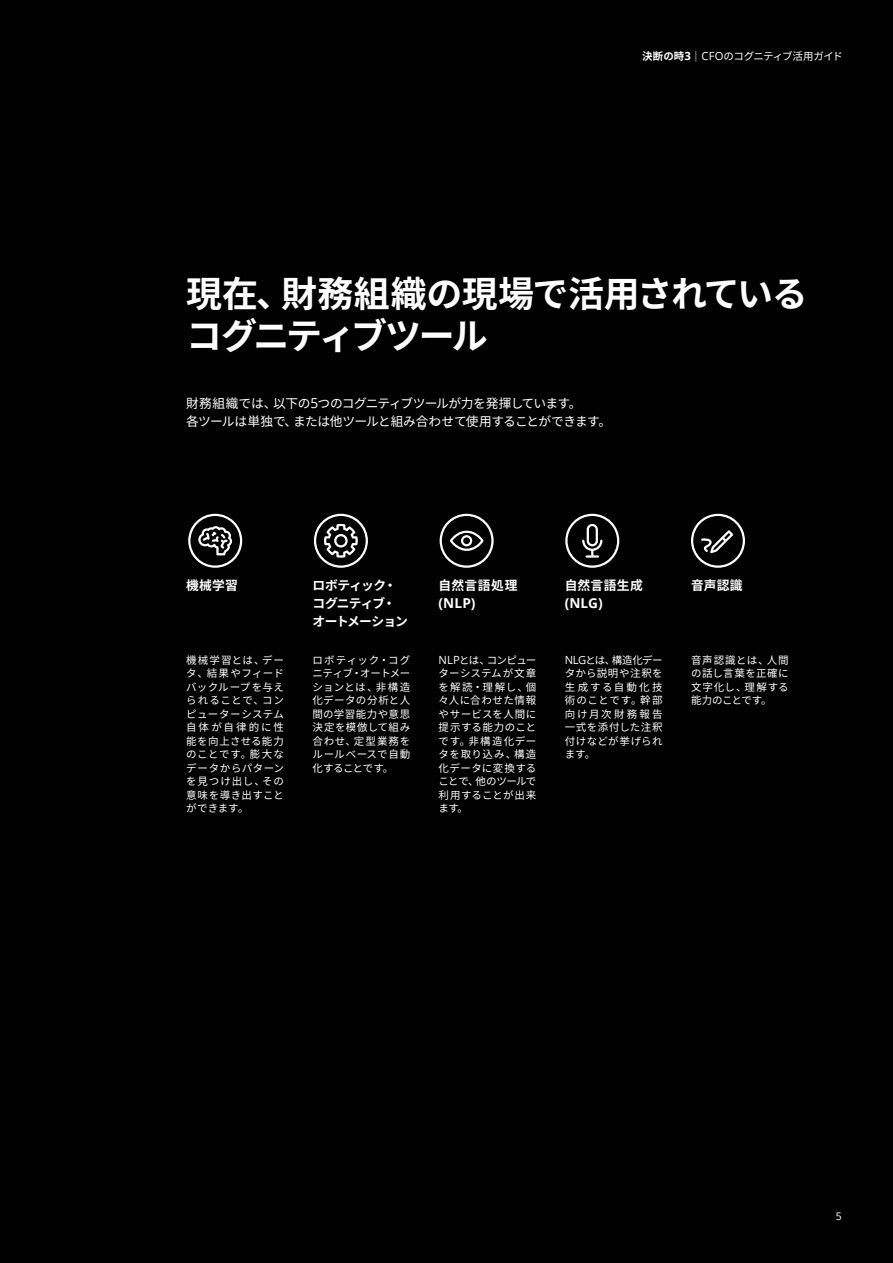
<style>
.page{position:relative;width:893px;height:1263px;background:#010101}
.page>*{position:absolute;margin:0;border:0;box-sizing:border-box;transform-origin:0 0}
.t1{font:700 36px/42px "Noto Sans JP";letter-spacing:-.04em;color:#fff}
.t2{font:700 13.65px "Open Sans";letter-spacing:.005em;color:#fff}
.t3{font:12.75px/18px "Noto Sans JP";letter-spacing:-.04em;color:#fff}
.t4{font:700 12.75px/18px "Noto Sans JP";letter-spacing:-.065em;color:#fff}
.t5{font:700 12.75px "Noto Sans JP";letter-spacing:-.005em;color:#fff}
.t6{font:10.5px/13.5px "Noto Sans JP";letter-spacing:.05em;color:#fff;text-align:justify}
.t7{font:10.5px "Noto Sans JP";letter-spacing:-.065em;color:#fff}
.t8{font:10.5px "Open Sans";color:#fff}
.s1{font-weight:700}
.s2{font-family:"Open Sans";font-weight:700;font-size:11.4px}
.s3{font-family:"Open Sans";font-weight:300}
.s4{font-family:"Open Sans";font-size:11.25px}
.s5{font-family:"Open Sans";font-size:13.8px}
</style>
<div class="page">
<svg style="left:691px;top:514px;width:54px;height:54px"></svg>
<svg style="left:565px;top:514px;width:54px;height:54px"></svg>
<svg style="left:188px;top:514px;width:54px;height:54px"></svg>
<svg style="left:440px;top:514px;width:54px;height:54px"></svg>
<svg style="left:314px;top:514px;width:54px;height:54px"></svg>
<p class="t7" style="left:642px;top:50px;width:202px"><span class="s1">決断の時</span><span class="s2">3</span> <span class="s3">|</span> <span class="s4">CFO</span>のコグニティブ活用ガイド</p>
<h1 class="t1" style="left:186px;top:274px;width:623px">現在、財務組織の現場で活用されているコグニティブツール</h1>
<p class="t3" style="left:186px;top:395px;width:426px">財務組織では、以下の<span class="s5">5</span>つのコグニティブツールが力を発揮しています。<br>各ツールは単独で、または他ツールと組み合わせて使用することができます。</p>
<p class="t5" style="left:186px;top:578px;width:53px">機械学習</p>
<p class="t6" style="left:186px;top:653px;width:99px">機械学習とは、データ、結果やフィードバックループを与えられることで、コンピューターシステム自体が自律的に性能を向上させる能力のことです。膨大なデータからパターンを見つけ出し、その意味を導き出すことができます。</p>
<p class="t4" style="left:312px;top:577px;width:97px">ロボティック・コグニティブ・オートメーション</p>
<p class="t6" style="left:312px;top:653px;width:99px">ロボティック・コグニティブ・オートメーションとは、非構造化データの分析と人間の学習能力や意思決定を模倣して組み合わせ、定型業務をルールベースで自動化することです。</p>
<p class="t5" style="left:439px;top:578px;width:80px">自然言語処理</p>
<h2 class="t2" style="left:439px;top:594px;width:38px">(NLP)</h2>
<p class="t6" style="left:439px;top:653px;width:99px"><span class="s4">NLP</span>とは、コンピューターシステムが文章を解読・理解し、個々人に合わせた情報やサービスを人間に提示する能力のことです。非構造化データを取り込み、構造化データに変換することで、他のツールで利用することが出来ます。</p>
<p class="t5" style="left:565px;top:578px;width:79px">自然言語生成</p>
<h2 class="t2" style="left:565px;top:594px;width:39px">(NLG)</h2>
<p class="t6" style="left:565px;top:653px;width:99px"><span class="s4">NLG</span>とは、構造化データから説明や注釈を生成する自動化技術のことです。幹部向け月次財務報告一式を添付した注釈付けなどが挙げられます。</p>
<p class="t5" style="left:691px;top:578px;width:53px">音声認識</p>
<p class="t6" style="left:691px;top:653px;width:99px">音声認識とは、人間の話し言葉を正確に文字化し、理解する能力のことです。</p>
<p class="t8" style="left:836px;top:1209px;width:8px">5</p>
</div>
